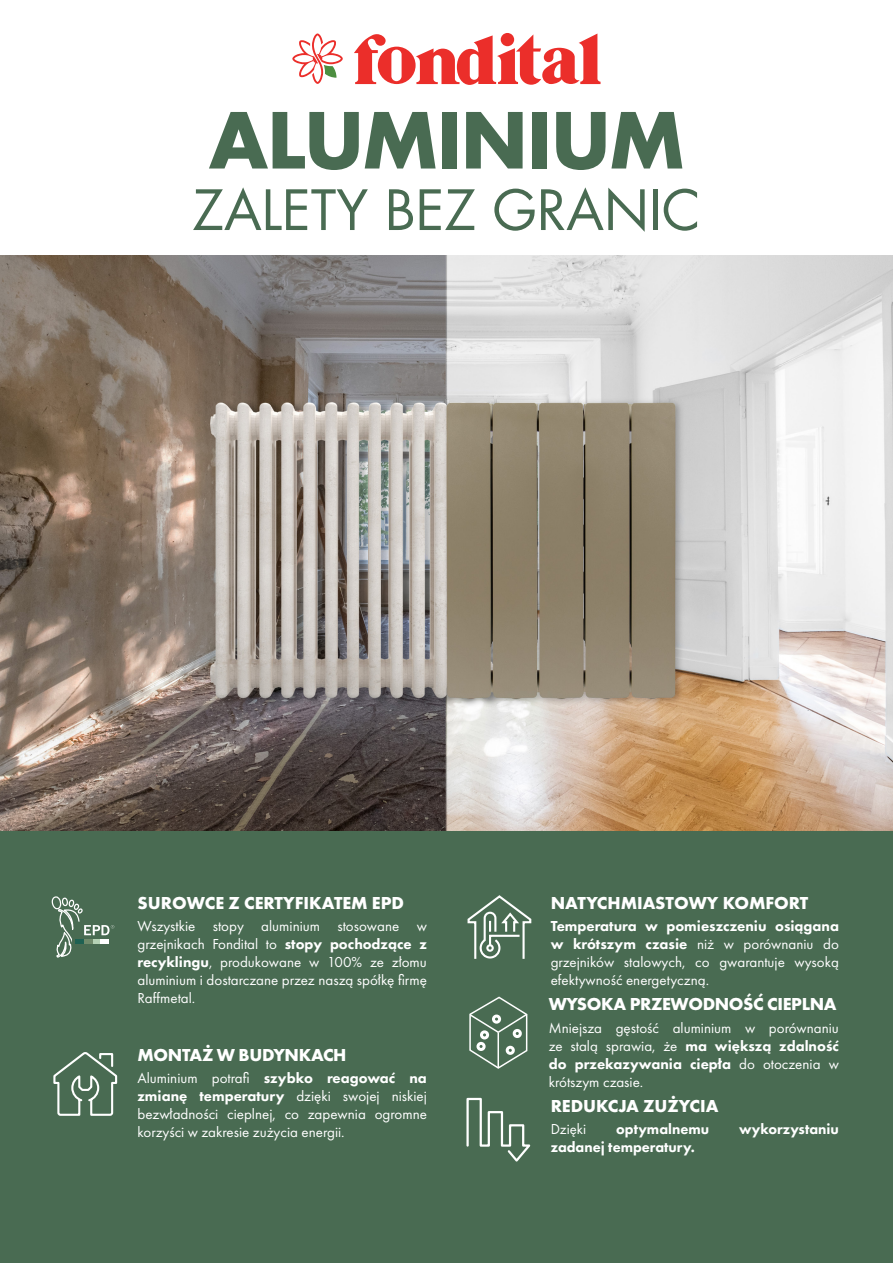
<style>
.page{position:relative;width:893px;height:1263px;background:#fff}
.page>*{position:absolute;margin:0;border:0;box-sizing:border-box;transform-origin:0 0}
.t1{font:700 75px "Futura Std";color:#496b52}
.t2{font:54px "Futura Std";color:#496b52}
.t3{font:700 18px "Futura PT";color:#fff}
.t4{font:700 18px "Futura PT";letter-spacing:-.02em;color:#fff}
.t5{font:15px/18px "Futura PT";color:#fff;text-align:justify}
.t6{font:800 15px "Futura PT";color:#fff}
.s1{font-weight:800}
</style>
<div class="page">
<img style="left:0;top:256px;width:893px;height:575px">
<div style="left:0;top:831px;width:893px;height:432px;background:#496b52"></div>
<svg style="left:53px;top:1052px;width:65px;height:64px"></svg>
<svg style="left:466px;top:1097px;width:65px;height:65px"></svg>
<svg style="left:467px;top:895px;width:65px;height:64px"></svg>
<svg style="left:469px;top:996px;width:59px;height:73px"></svg>
<hr style="left:497px;top:1032px;width:2px;height:36px;background:#fff">
<div style="left:492px;top:1014px;width:9px;height:10px;border:3px solid #fff;border-radius:50%"></div>
<div style="left:480px;top:1030px;width:9px;height:9px;border:3px solid #fff;border-radius:50%"></div>
<div style="left:476px;top:1042px;width:10px;height:9px;border:3px solid #fff;border-radius:50%"></div>
<div style="left:513px;top:1029px;width:9px;height:9px;border:3px solid #fff;border-radius:50%"></div>
<div style="left:506px;top:1046px;width:9px;height:9px;border:3px solid #fff;border-radius:50%"></div>
<svg style="left:292px;top:33px;width:309px;height:52px"></svg>
<svg style="left:51px;top:896px;width:63px;height:62px"></svg>
<p class="t1" style="left:209px;top:90px;width:476px">ALUMINIUM</p>
<p class="t2" style="left:192px;top:176px;width:510px">ZALETY BEZ GRANIC</p>
<p class="t3" style="left:137px;top:891px;width:268px">SUROWCE Z CERTYFIKATEM EPD</p>
<p class="t5" style="left:137px;top:917px;width:291px">Wszystkie stopy aluminium stosowane w grzejnikach Fondital to <span class="s1">stopy pochodzące z recyklingu</span>, produkowane w 100% ze złomu aluminium i dostarczane przez naszą spółkę firmę Raffmetal.</p>
<p class="t4" style="left:137px;top:1043px;width:210px">MONTAŻ W BUDYNKACH</p>
<p class="t5" style="left:137px;top:1069px;width:291px">Aluminium potrafi <span class="s1">szybko reagować na zmianę temperatury</span> dzięki swojej niskiej bezwładności cieplnej, co zapewnia ogromne korzyści w zakresie zużycia energii.</p>
<p class="t3" style="left:551px;top:891px;width:259px">NATYCHMIASTOWY KOMFORT</p>
<p class="t5" style="left:551px;top:917px;width:290px"><span class="s1">Temperatura w pomieszczeniu osiągana w krótszym czasie</span> niż w porównaniu do grzejników stalowych, co gwarantuje wysoką efektywność energetyczną.</p>
<p class="t4" style="left:549px;top:993px;width:289px">WYSOKA PRZEWODNOŚĆ CIEPLNA</p>
<p class="t5" style="left:549px;top:1018px;width:292px">Mniejsza gęstość aluminium w porównaniu ze stalą sprawia, że <span class="s1">ma większą zdalność do przekazywania ciepła</span> do otoczenia w krótszym czasie.</p>
<p class="t3" style="left:551px;top:1094px;width:169px">REDUKCJA ZUŻYCIA</p>
<p class="t5" style="left:551px;top:1120px;width:37px">Dzięki</p>
<p class="t6" style="left:616px;top:1119px;width:95px">optymalnemu</p>
<p class="t6" style="left:739px;top:1119px;width:101px">wykorzystaniu</p>
<p class="t6" style="left:551px;top:1137px;width:146px">zadanej temperatury.</p>
</div>
